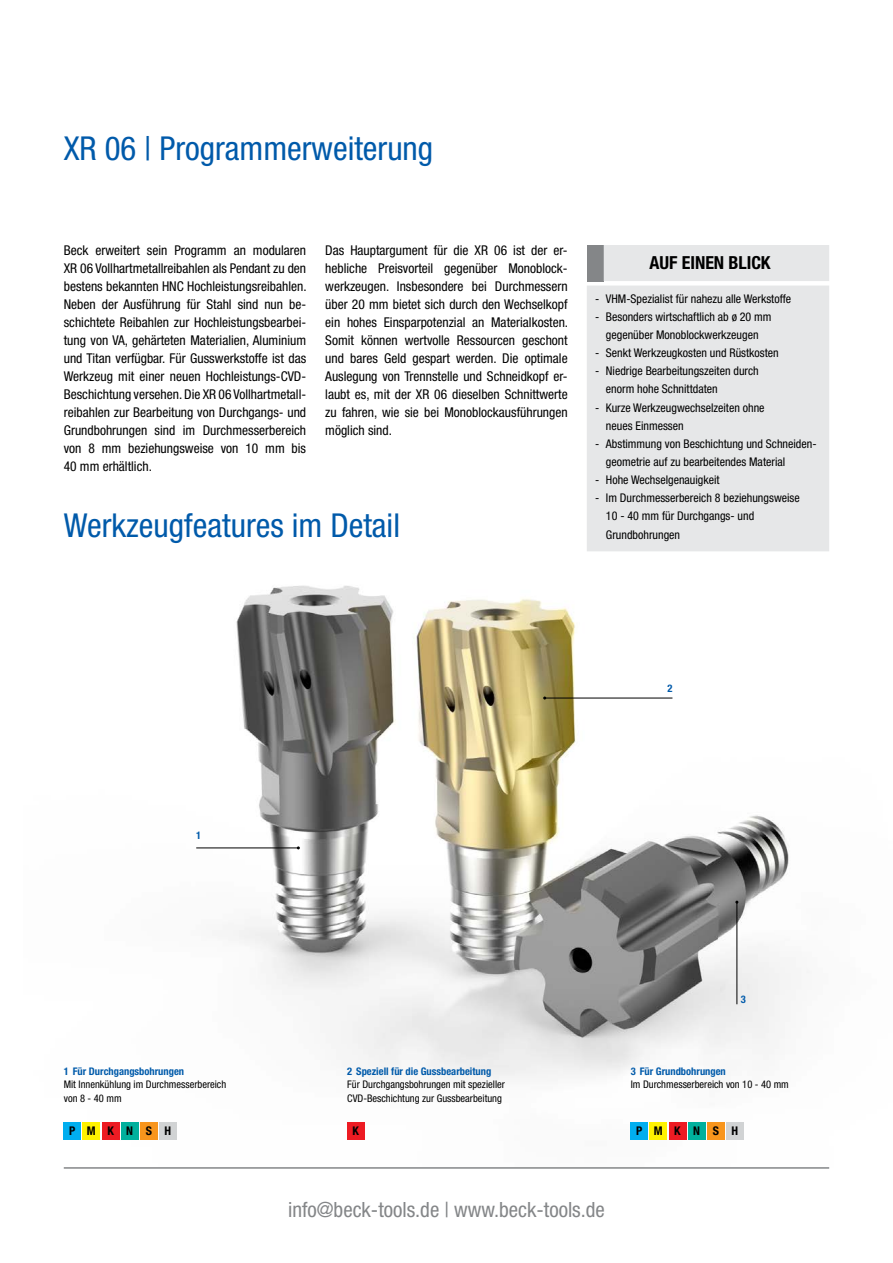
<style>
.page{position:relative;width:893px;height:1263px;background:#fff}
.page>*{position:absolute;margin:0;border:0;box-sizing:border-box;transform-origin:0 0}
.t1{font:condensed 33px "Helvetica Neue LT Pro";color:#005aaa}
.t2{font:condensed 21px "Helvetica Neue LT Pro";color:#848688}
.t3{font:700 condensed 18px "Helvetica Neue LT Pro";letter-spacing:-.005em;color:#000}
.t4{font:condensed 13.5px/18px "Helvetica Neue LT Pro";color:#000;text-align:justify}
.t5{font:condensed 12px/18.1px "Helvetica Neue LT Pro";color:#000}
.t6{font:700 condensed 12px "Helvetica Neue LT Pro";letter-spacing:1.04em;color:#000}
.t7{font:condensed 10.5px/13.5px "Helvetica Neue LT Pro";color:#000}
.t8{font:700 condensed 10.5px "Helvetica Neue LT Pro";color:#005aaa}
</style>
<div class="page">
<img style="left:63px;top:585px;width:746px;height:555px">
<hr style="left:196px;top:847px;width:102px;height:1px;background:#000">
<hr style="left:64px;top:1167px;width:765px;height:2px;background:#848688">
<div style="left:587px;top:245px;width:242px;height:306px;background:#e6e7e8"></div>
<hr style="left:545px;top:698px;width:127px;height:1px;background:#000">
<hr style="left:736px;top:902px;width:1px;height:102px;background:#000">
<div style="left:64px;top:1122px;width:17px;height:18px;background:#00aeef"></div>
<div style="left:83px;top:1122px;width:17px;height:18px;background:#fff200"></div>
<div style="left:102px;top:1122px;width:17px;height:18px;background:#ed1b23"></div>
<div style="left:121px;top:1122px;width:17px;height:18px;background:#00b09d"></div>
<div style="left:140px;top:1122px;width:17px;height:18px;background:#f8951c"></div>
<div style="left:159px;top:1122px;width:17px;height:18px;background:#d1d3d4"></div>
<div style="left:347px;top:1122px;width:17px;height:18px;background:#ed1b23"></div>
<div style="left:631px;top:1122px;width:17px;height:18px;background:#00aeef"></div>
<div style="left:650px;top:1122px;width:17px;height:18px;background:#fff200"></div>
<div style="left:669px;top:1122px;width:17px;height:18px;background:#ed1b23"></div>
<div style="left:688px;top:1122px;width:17px;height:18px;background:#00b09d"></div>
<div style="left:707px;top:1122px;width:17px;height:18px;background:#f8951c"></div>
<div style="left:726px;top:1122px;width:17px;height:18px;background:#d1d3d4"></div>
<h1 class="t1" style="left:64px;top:129px;width:371px">XR 06 | Programmerweiterung</h1>
<p class="t4" style="left:64px;top:241px;width:244px">Beck erweitert sein Programm an modularen XR 06 Vollhartmetallreibahlen als Pendant zu den bestens bekannten HNC Hochleistungsreibahlen.<br>Neben der Ausführung für Stahl sind nun be&shy;schichtete Reibahlen zur Hochleistungsbearbei&shy;tung von VA, gehärteten Materialien, Aluminium und Titan verfügbar. Für Gusswerkstoffe ist das Werkzeug mit einer neuen Hochleistungs-CVD-Beschichtung versehen. Die XR 06 Vollhartmetall&shy;reibahlen zur Bearbeitung von Durchgangs- und Grundbohrungen sind im Durchmesserbereich von 8 mm beziehungsweise von 10 mm bis 40 mm erhältlich.</p>
<p class="t4" style="left:325px;top:241px;width:244px">Das Hauptargument für die XR 06 ist der er&shy;hebliche Preisvorteil gegenüber Monoblock&shy;werkzeugen. Insbesondere bei Durchmessern über 20 mm bietet sich durch den Wechselkopf ein hohes Einsparpotenzial an Materialkosten.<br>Somit können wertvolle Ressourcen geschont und bares Geld gespart werden. Die optimale Auslegung von Trennstelle und Schneidkopf er&shy;laubt es, mit der XR 06 dieselben Schnittwerte zu fahren, wie sie bei Monoblockausführungen möglich sind.</p>
<h1 class="t1" style="left:64px;top:506px;width:338px">Werkzeugfeatures im Detail</h1>
<h3 class="t3" style="left:649px;top:252px;width:123px">AUF EINEN BLICK</h3>
<p class="t5" style="left:595px;top:289px;width:197px">- VHM-Spezialist für nahezu alle Werkstoffe</p>
<p class="t5" style="left:595px;top:307px;width:178px;text-align:center">- Besonders wirtschaftlich ab ø 20 mm gegenüber Monoblockwerkzeugen</p>
<p class="t5" style="left:595px;top:344px;width:185px">- Senkt Werkzeugkosten und Rüstkosten</p>
<p class="t5" style="left:606px;top:362px;width:154px;text-indent:-11px">- Niedrige Bearbeitungszeiten durch enorm hohe Schnittdaten</p>
<p class="t5" style="left:606px;top:398px;width:160px;text-indent:-11px">- Kurze Werkzeugwechselzeiten ohne neues Einmessen</p>
<p class="t5" style="left:606px;top:434px;width:212px;text-indent:-11px">- Abstimmung von Beschichtung und Schneiden&shy;geometrie auf zu bearbeitendes Material</p>
<p class="t5" style="left:595px;top:471px;width:126px">- Hohe Wechselgenauigkeit</p>
<p class="t5" style="left:606px;top:489px;width:195px;text-indent:-11px">- Im Durchmesserbereich 8 beziehungsweise<br>10 - 40 mm für Durchgangs- und<br>Grundbohrungen</p>
<p class="t8" style="left:196px;top:829px;width:7px">1</p>
<p class="t8" style="left:667px;top:682px;width:7px">2</p>
<p class="t8" style="left:64px;top:1065px;width:122px">1 Für Durchgangsbohrungen</p>
<p class="t7" style="left:64px;top:1078px;width:164px">Mit Innenkühlung im Durchmesserbereich von 8 - 40 mm</p>
<p class="t8" style="left:347px;top:1065px;width:146px">2 Speziell für die Gussbearbeitung</p>
<p class="t7" style="left:347px;top:1078px;width:159px">Für Durchgangsbohrungen mit spezieller<br>CVD-Beschichtung zur Gussbearbeitung</p>
<p class="t8" style="left:741px;top:993px;width:7px">3</p>
<p class="t8" style="left:631px;top:1065px;width:97px">3 Für Grundbohrungen</p>
<p class="t7" style="left:631px;top:1078px;width:160px">Im Durchmesserbereich von 10 - 40 mm</p>
<p class="t6" style="left:69px;top:1124px;width:104px">PMKNSH</p>
<p class="t6" style="left:353px;top:1124px;width:8px">K</p>
<p class="t6" style="left:636px;top:1124px;width:104px">PMKNSH</p>
<h2 class="t2" style="left:288px;top:1198px;width:318px">info@beck-tools.de | www.beck-tools.de</h2>
</div>
